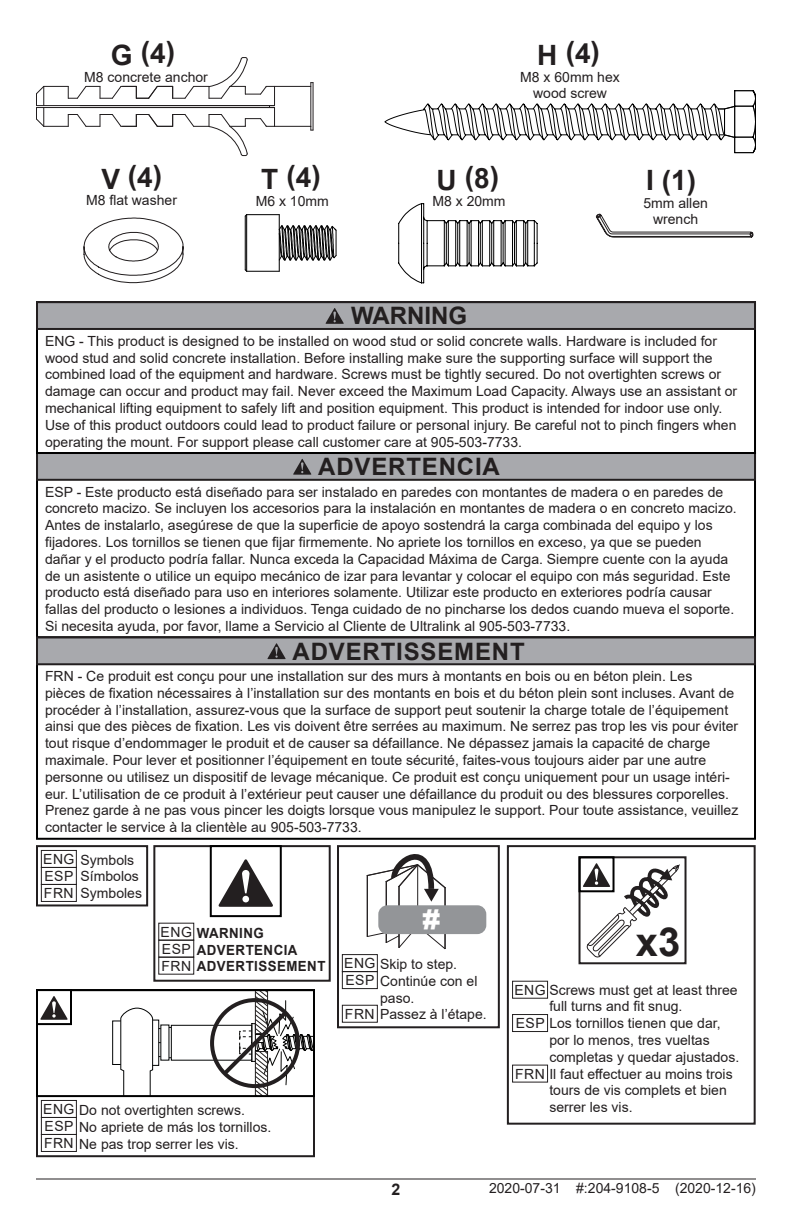
<style>
.page{position:relative;width:792px;height:1224px;background:#fff}
.page>*{position:absolute;margin:0;border:0;box-sizing:border-box;transform-origin:0 0}
.t1{font:700 40px "Arial";color:#231f20}
.Callouts__Centered{font:700 28px "Arial";color:#231f20}
.Step_Number_Boxes{font:900 28px "Arial";color:#fff}
.WARNING__header{font:700 24px "Arial";letter-spacing:.035em;color:#231f20}
.WARNING__header-2{font:700 24px "Arial";color:#231f20}
.t2{font:700 16px "Arial";color:#231f20}
.Warning_box_text{font:14px/16.8px "Arial";color:#231f20}
.General_Text__Left{font:14px/16.8px "Arial";color:#231f20}
.General_Text__Center{font:14px/16.8px "Arial";color:#231f20;text-align:center}
.General_Text__Left-2{font:700 14px "Arial";letter-spacing:.035em;color:#231f20;scale:.95 1}
.Language_Boxes{font:14px "Arial";letter-spacing:.035em;color:#231f20}
.s1{font-weight:400}
</style>
<div class="page">
<hr style="left:36px;top:1178px;width:720px;height:2px;background:#231f20">
<svg style="left:384px;top:90px;width:372px;height:63px"></svg>
<hr style="left:313px;top:83px;width:1px;height:47px;background:#211d1e">
<hr style="left:275px;top:86px;width:36px;height:1px;background:#211d1e">
<hr style="left:275px;top:126px;width:36px;height:1px;background:#211d1e">
<hr style="left:310px;top:83px;width:1px;height:43px;background:#211d1e">
<svg style="left:310px;top:126px;width:3px;height:5px"></svg>
<svg style="left:36px;top:57px;width:239px;height:99px"></svg>
<svg style="left:398px;top:203px;width:140px;height:81px"></svg>
<svg style="left:595px;top:213px;width:159px;height:25px"></svg>
<svg style="left:245px;top:214px;width:92px;height:58px"></svg>
<svg style="left:83px;top:217px;width:101px;height:67px"></svg>
<div style="left:36px;top:845px;width:112px;height:61px;border:2px solid #231f20"></div>
<svg style="left:40px;top:849px;width:37px;height:53px"></svg>
<div style="left:153px;top:845px;width:178px;height:137px;border:2px solid #231f20"></div>
<svg style="left:218px;top:859px;width:55px;height:48px"></svg>
<div style="left:210px;top:845px;width:72px;height:72px;border:2px solid #000"></div>
<svg style="left:158px;top:922px;width:37px;height:53px"></svg>
<hr style="left:444px;top:888px;width:1px;height:61px;background:#231f20">
<hr style="left:445px;top:888px;width:1px;height:61px;background:#231f20">
<hr style="left:417px;top:865px;width:1px;height:61px;background:#231f20">
<hr style="left:398px;top:886px;width:1px;height:61px;background:#231f20">
<hr style="left:399px;top:886px;width:1px;height:61px;background:#231f20">
<hr style="left:386px;top:882px;width:1px;height:60px;background:#231f20">
<hr style="left:367px;top:875px;width:1px;height:61px;background:#231f20">
<svg style="left:366px;top:854px;width:80px;height:48px"></svg>
<div style="left:380px;top:907px;width:104px;height:25px;background:#939598;border-radius:7px"></div>
<div style="left:378px;top:905px;width:108px;height:29px;border:4px solid #939598;border-radius:7px"></div>
<div style="left:337px;top:845px;width:163px;height:183px;border:2px solid #231f20"></div>
<svg style="left:341px;top:925px;width:105px;height:65px"></svg>
<svg style="left:341px;top:1004px;width:37px;height:19px"></svg>
<div style="left:507px;top:845px;width:249px;height:280px;border:2px solid #231f20"></div>
<div style="left:579px;top:856px;width:108px;height:108px;border:2px solid #231f20"></div>
<svg style="left:583px;top:863px;width:97px;height:95px"></svg>
<div style="left:579px;top:856px;width:36px;height:36px;border:2px solid #000"></div>
<svg style="left:512px;top:980px;width:37px;height:19px"></svg>
<svg style="left:512px;top:1014px;width:37px;height:18px"></svg>
<svg style="left:512px;top:1064px;width:37px;height:19px"></svg>
<div style="left:36px;top:989px;width:279px;height:168px;border:2px solid #231f20"></div>
<div style="left:36px;top:989px;width:36px;height:36px;border:2px solid #000"></div>
<svg style="left:37px;top:990px;width:277px;height:162px"></svg>
<div style="left:210px;top:998px;width:90px;height:90px;border:4px solid #231f20;border-radius:50%"></div>
<div style="left:37px;top:453px;width:718px;height:27px;background:#a8a9ad"></div>
<svg style="left:293px;top:459px;width:18px;height:16px"></svg>
<div style="left:36px;top:452px;width:720px;height:29px;border:2px solid #231f20"></div>
<div style="left:36px;top:636px;width:720px;height:204px;border:2px solid #000"></div>
<div style="left:37px;top:637px;width:718px;height:27px;background:#a8a9ad"></div>
<svg style="left:267px;top:643px;width:19px;height:16px"></svg>
<div style="left:36px;top:636px;width:720px;height:29px;border:2px solid #231f20"></div>
<div style="left:36px;top:301px;width:720px;height:153px;border:2px solid #000"></div>
<div style="left:37px;top:302px;width:718px;height:27px;background:#a8a9ad"></div>
<svg style="left:325px;top:308px;width:19px;height:16px"></svg>
<div style="left:36px;top:301px;width:720px;height:29px;border:2px solid #231f20"></div>
<p class="Callouts__Centered" style="left:111px;top:33px;width:66px">G (4)</p>
<p class="General_Text__Center" style="left:84px;top:68px;width:125px">M8 concrete anchor</p>
<p class="Callouts__Centered" style="left:101px;top:157px;width:62px">V (4)</p>
<p class="General_Text__Center" style="left:86px;top:192px;width:93px">M8 flat washer</p>
<p class="Callouts__Centered" style="left:261px;top:157px;width:61px">T (4)</p>
<p class="General_Text__Center" style="left:256px;top:192px;width:75px">M6 x 10mm</p>
<p class="Callouts__Centered" style="left:537px;top:33px;width:64px">H (4)</p>
<p class="General_Text__Center" style="left:520px;top:68px;width:101px">M8 x 60mm hex wood screw</p>
<p class="Callouts__Centered" style="left:436px;top:157px;width:64px">U (8)</p>
<p class="General_Text__Center" style="left:432px;top:192px;width:75px">M8 x 20mm</p>
<p class="Callouts__Centered" style="left:646px;top:160px;width:51px">I (1)</p>
<p class="General_Text__Center" style="left:643px;top:194px;width:66px">5mm allen wrench</p>
<p class="WARNING__header-2" style="left:351px;top:299px;width:117px">WARNING</p>
<p class="Warning_box_text" style="left:45px;top:332px;width:694px">ENG - This product is designed to be installed on wood stud or solid concrete walls. Hardware is included for wood stud and solid concrete installation. Before installing make sure the supporting surface will support the combined load of the equipment and hardware. Screws must be tightly secured. Do not overtighten screws or damage can occur and product may fail. Never exceed the Maximum Load Capacity. Always use an assistant or mechanical lifting equipment to safely lift and position equipment. This product is intended for indoor use only.<br>Use of this product outdoors could lead to product failure or personal injury. Be careful not to pinch fingers when operating the mount. For support please call customer care at 905-503-7733.</p>
<p class="WARNING__header" style="left:318px;top:450px;width:183px">ADVERTENCIA</p>
<p class="Warning_box_text" style="left:45px;top:483px;width:693px">ESP - Este producto está diseñado para ser instalado en paredes con montantes de madera o en paredes de concreto macizo. Se incluyen los accesorios para la instalación en montantes de madera o en concreto macizo.<br>Antes de instalarlo, asegúrese de que la superficie de apoyo sostendrá la carga combinada del equipo y los fijadores. Los tornillos se tienen que fijar firmemente. No apriete los tornillos en exceso, ya que se pueden dañar y el producto podría fallar. Nunca exceda la Capacidad Máxima de Carga. Siempre cuente con la ayuda de un asistente o utilice un equipo mecánico de izar para levantar y colocar el equipo con más seguridad. Este producto está diseñado para uso en interiores solamente. Utilizar este producto en exteriores podría causar fallas del producto o lesiones a individuos. Tenga cuidado de no pincharse los dedos cuando mueva el soporte.<br>Si necesita ayuda, por favor, llame a Servicio al Cliente de Ultralink al 905-503-7733.</p>
<p class="WARNING__header" style="left:293px;top:634px;width:234px">ADVERTISSEMENT</p>
<p class="Warning_box_text" style="left:45px;top:668px;width:695px">FRN - Ce produit est conçu pour une installation sur des murs à montants en bois ou en béton plein. Les<br>pièces de fixation nécessaires à l’installation sur des montants en bois et du béton plein sont incluses. Avant de procéder à l’installation, assurez-vous que la surface de support peut soutenir la charge totale de l’équipement ainsi que des pièces de fixation. Les vis doivent être serrées au maximum. Ne serrez pas trop les vis pour éviter tout risque d’endommager le produit et de causer sa défaillance. Ne dépassez jamais la capacité de charge maximale. Pour lever et positionner l’équipement en toute sécurité, faites-vous toujours aider par une autre personne ou utilisez un dispositif de levage mécanique. Ce produit est conçu uniquement pour un usage intéri&shy;eur. L’utilisation de ce produit à l’extérieur peut causer une défaillance du produit ou des blessures corporelles.<br>Prenez garde à ne pas vous pincer les doigts lorsque vous manipulez le support. Pour toute assistance, veuillez contacter le service à la clientèle au 905-503-7733.</p>
<p class="General_Text__Left" style="left:43px;top:851px;width:93px">ENG Symbols</p>
<p class="General_Text__Left" style="left:81px;top:868px;width:60px">Símbolos</p>
<p class="General_Text__Left" style="left:81px;top:885px;width:63px">Symboles</p>
<p class="Language_Boxes" style="left:44px;top:866px;width:30px">ESP</p>
<p class="Language_Boxes" style="left:44px;top:883px;width:31px">FRN</p>
<p class="General_Text__Left-2" style="left:161px;top:923px;width:110px"><span class="s1">ENG</span> WARNING</p>
<p class="General_Text__Left-2" style="left:162px;top:940px;width:144px"><span class="s1">ESP</span> ADVERTENCIA</p>
<p class="General_Text__Left-2" style="left:161px;top:957px;width:174px"><span class="s1">FRN</span> ADVERTISSEMENT</p>
<p class="General_Text__Left" style="left:43px;top:1102px;width:203px">ENG Do not overtighten screws.</p>
<p class="General_Text__Left" style="left:45px;top:1118px;width:228px">ESP No apriete de más los tornillos.</p>
<p class="General_Text__Left" style="left:44px;top:1135px;width:196px">FRN Ne pas trop serrer les vis.</p>
<p class="Step_Number_Boxes" style="left:422px;top:899px;width:20px">#</p>
<p class="General_Text__Left" style="left:344px;top:956px;width:115px">ENG Skip to step.</p>
<p class="General_Text__Left" style="left:380px;top:972px;width:99px;text-indent:-35px">ESP Continúe con el paso.</p>
<p class="General_Text__Left" style="left:345px;top:1006px;width:143px">FRN Passez à l’étape.</p>
<p class="t1" style="left:636px;top:914px;width:46px">x3</p>
<p class="General_Text__Left" style="left:549px;top:981px;width:190px;text-indent:-35px">ENG Screws must get at least three full turns and fit snug.</p>
<p class="General_Text__Left" style="left:549px;top:1015px;width:191px;text-indent:-34px">ESP Los tornillos tienen que dar, por lo menos, tres vueltas completas y quedar ajustados.</p>
<p class="General_Text__Left" style="left:549px;top:1065px;width:185px;text-indent:-34px">FRN Il faut effectuer au moins trois tours de vis complets et bien serrer les vis.</p>
<p class="t2" style="left:392px;top:1178px;width:10px">2</p>
<p class="Warning_box_text" style="left:489px;top:1180px;width:268px">2020-07-31 #:204-9108-5 (2020-12-16)</p>
</div>
